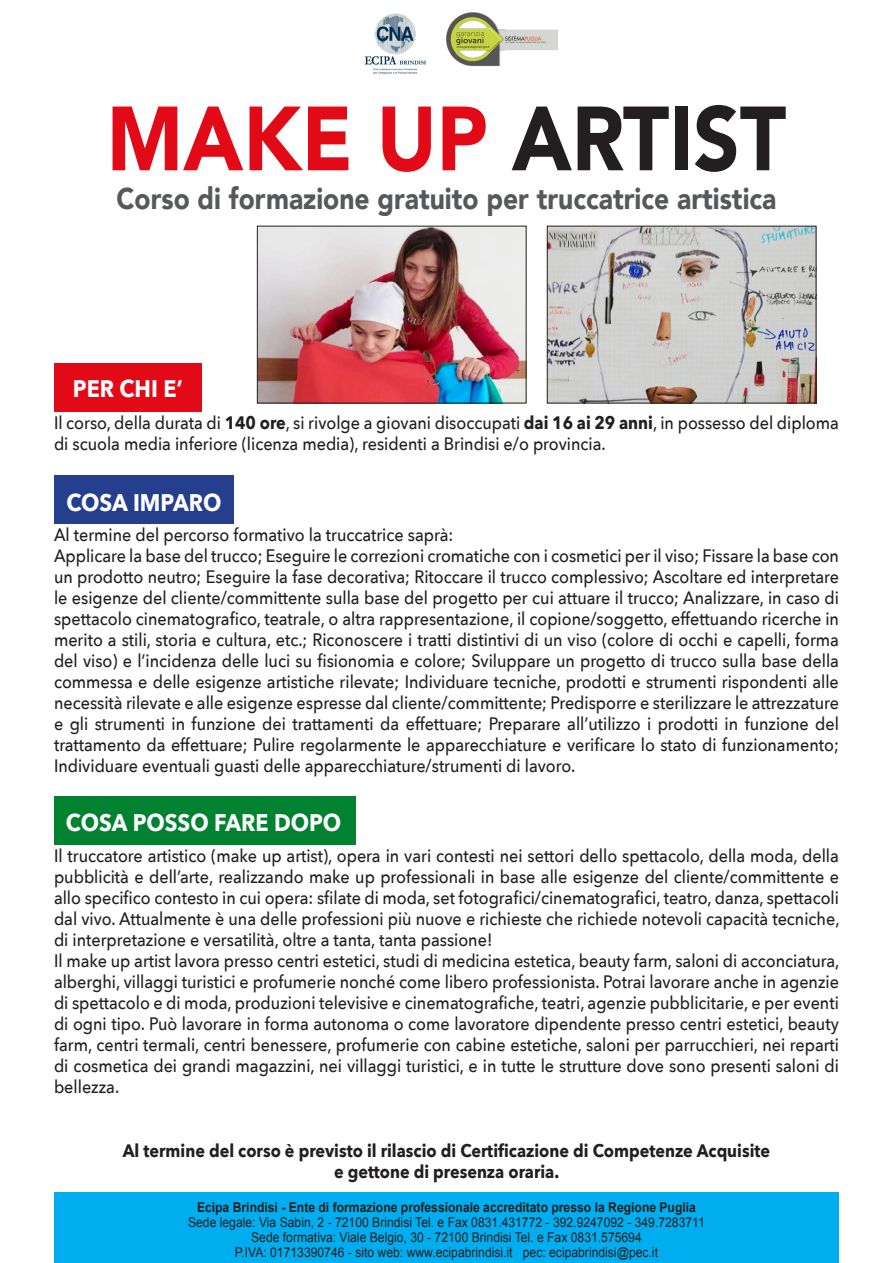
<style>
.page{position:relative;width:893px;height:1263px;background:#fff}
.page>*{position:absolute;margin:0;border:0;box-sizing:border-box;transform-origin:0 0}
.t1{font:900 90px "Avenir";color:#e30a17;scale:.9 1}
.t2{font:900 30px "Avenir";color:#57585a;scale:.88 1}
.Normale{font:700 24px "Avenir Next";color:#fff;scale:.9 1}
.Normale-2{font:500 18px/21px "Avenir Next";color:#231f20;text-align:justify;scale:.9 1}
.Normale-3{font:700 18px "Avenir Next";color:#231f20;scale:.9 1}
.t3{font:13.5px "Arial";color:#231f20;scale:.9 1}
.t4{font:700 13.5px "Arial";color:#231f20;scale:.9 1}
.s1{color:#231f20}
.s2{font-weight:700}
</style>
<div class="page">
<div style="left:54px;top:1192px;width:785px;height:71px;background:#00aeef"></div>
<div style="left:54px;top:363px;width:148px;height:48px;background:#e30a17"></div>
<div style="left:54px;top:475px;width:180px;height:48px;background:#253f8e"></div>
<img style="left:364px;top:13px;width:62px;height:62px">
<img style="left:259px;top:228px;width:265px;height:173px">
<div style="left:54px;top:796px;width:301px;height:48px;background:#008230"></div>
<img style="left:446px;top:13px;width:112px;height:54px">
<img style="left:549px;top:228px;width:265px;height:173px">
<div style="left:547px;top:226px;width:269px;height:177px;border:1px solid #231f20"></div>
<p class="t1" style="left:107px;top:62px;width:757px">MAKE UP <span class="s1">ARTIST</span></p>
<p class="t2" style="left:117px;top:172px;width:751px">Corso di formazione gratuito per truccatrice artistica</p>
<p class="Normale" style="left:73px;top:368px;width:124px">PER CHI E’</p>
<p class="Normale-2" style="left:54px;top:412px;width:874px">Il corso, della durata di <span class="s2">140 ore</span>, si rivolge a giovani disoccupati <span class="s2">dai 16 ai 29 anni</span>, in possesso del diploma di scuola media inferiore (licenza media), residenti a Brindisi e/o provincia.</p>
<p class="Normale" style="left:66px;top:482px;width:174px">COSA IMPARO</p>
<p class="Normale-2" style="left:54px;top:524px;width:445px">Al termine del percorso formativo la truccatrice saprà:</p>
<p class="Normale-2" style="left:54px;top:545px;width:874px">Applicare la base del trucco; Eseguire le correzioni cromatiche con i cosmetici per il viso; Fissare la base con un prodotto neutro; Eseguire la fase decorativa; Ritoccare il trucco complessivo; Ascoltare ed interpretare le esigenze del cliente/committente sulla base del progetto per cui attuare il trucco; Analizzare, in caso di spettacolo cinematografico, teatrale, o altra rappresentazione, il copione/soggetto, effettuando ricerche in merito a stili, storia e cultura, etc.; Riconoscere i tratti distintivi di un viso (colore di occhi e capelli, forma del viso) e l’incidenza delle luci su fisionomia e colore; Sviluppare un progetto di trucco sulla base della commessa e delle esigenze artistiche rilevate; Individuare tecniche, prodotti e strumenti rispondenti alle necessità rilevate e alle esigenze espresse dal cliente/committente; Predisporre e sterilizzare le attrezzature e gli strumenti in funzione dei trattamenti da effettuare; Preparare all’utilizzo i prodotti in funzione del trattamento da effettuare; Pulire regolarmente le apparecchiature e verificare lo stato di funzionamento; Individuare eventuali guasti delle apparecchiature/strumenti di lavoro.</p>
<p class="Normale" style="left:66px;top:802px;width:307px">COSA POSSO FARE DOPO</p>
<p class="Normale-2" style="left:54px;top:845px;width:874px">Il truccatore artistico (make up artist), opera in vari contesti nei settori dello spettacolo, della moda, della pubblicità e dell’arte, realizzando make up professionali in base alle esigenze del cliente/committente e allo specifico contesto in cui opera: sfilate di moda, set fotografici/cinematografici, teatro, danza, spettacoli dal vivo. Attualmente è una delle professioni più nuove e richieste che richiede notevoli capacità tecniche, di interpretazione e versatilità, oltre a tanta, tanta passione!</p>
<p class="Normale-2" style="left:54px;top:950px;width:874px">Il make up artist lavora presso centri estetici, studi di medicina estetica, beauty farm, saloni di acconciatura, alberghi, villaggi turistici e profumerie nonché come libero professionista. Potrai lavorare anche in agenzie di spettacolo e di moda, produzioni televisive e cinematografiche, teatri, agenzie pubblicitarie, e per eventi di ogni tipo. Può lavorare in forma autonoma o come lavoratore dipendente presso centri estetici, beauty farm, centri termali, centri benessere, profumerie con cabine estetiche, saloni per parrucchieri, nei reparti di cosmetica dei grandi magazzini, nei villaggi turistici, e in tutte le strutture dove sono presenti saloni di bellezza.</p>
<p class="Normale-3" style="left:123px;top:1135px;width:721px">Al termine del corso è previsto il rilascio di Certificazione di Competenze Acquisite</p>
<p class="Normale-3" style="left:334px;top:1156px;width:252px">e gettone di presenza oraria.</p>
<p class="t4" style="left:197px;top:1198px;width:556px">Ecipa Brindisi - Ente di formazione professionale accreditato presso la Regione Puglia</p>
<p class="t3" style="left:188px;top:1213px;width:576px">Sede legale: Via Sabin, 2 - 72100 Brindisi Tel. e Fax 0831.431772 - 392.9247092 - 349.7283711</p>
<p class="t3" style="left:251px;top:1228px;width:435px">Sede formativa: Viale Belgio, 30 - 72100 Brindisi Tel. e Fax 0831.575694</p>
<p class="t3" style="left:235px;top:1243px;width:472px">P.IVA: 01713390746 - sito web: www.ecipabrindisi.it pec: ecipabrindisi@pec.it</p>
</div>
